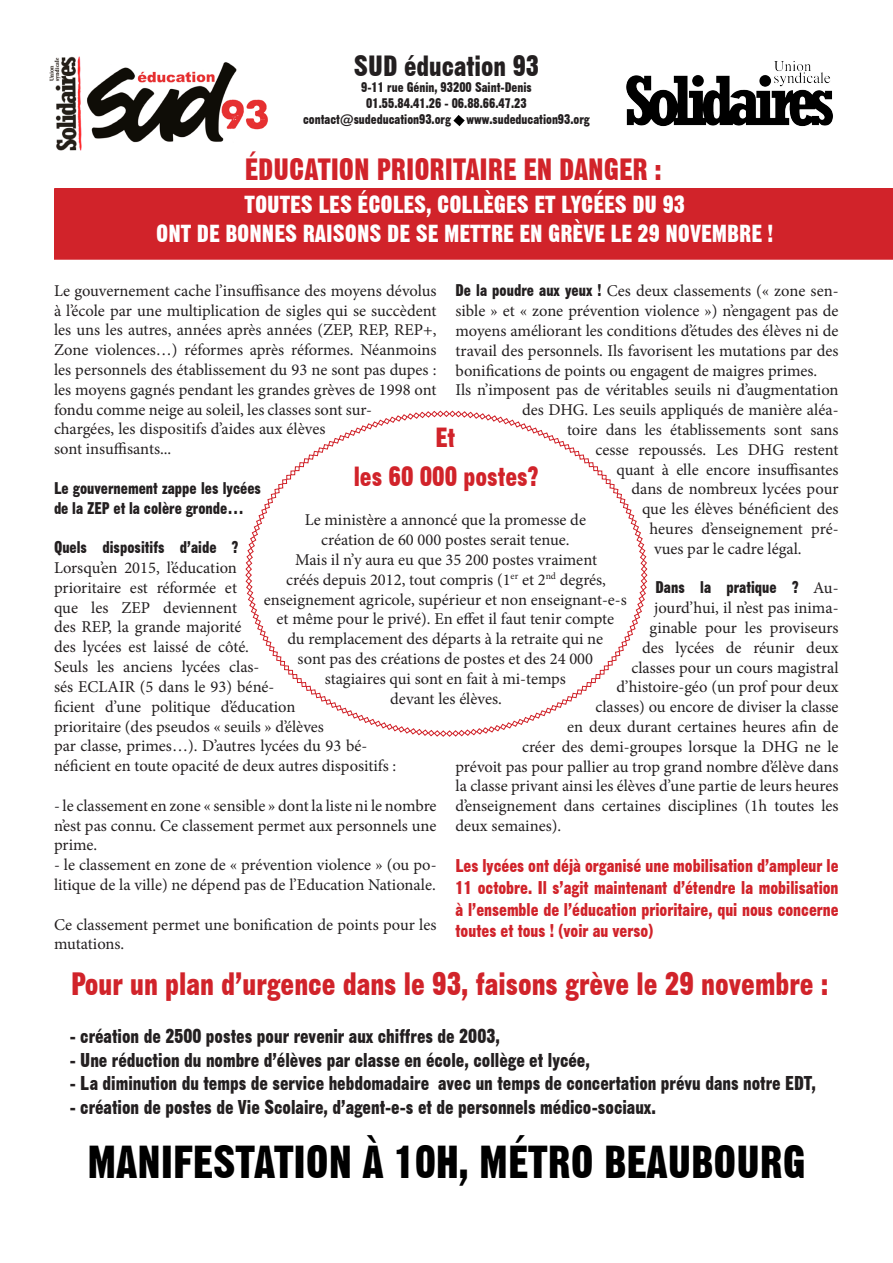
<style>
.page{position:relative;width:893px;height:1263px;background:#fff}
.page>*{position:absolute;margin:0;border:0;box-sizing:border-box;transform-origin:0 0}
.t1{font:45px "Gothic No 13 BT";color:#000}
.t2{font:31.5px "Gothic No 13 BT";color:#d1232a}
.t3{font:30px "Gothic No 13 BT";color:#d1232a}
.t4{font:28.5px "Gothic No 13 BT";color:#231f20}
.t5{font:27px/39px "Gothic No 13 BT";color:#d1232a;text-align:center}
.t6{font:24px "Gothic No 13 BT";color:#fff}
.t7{font:19.5px "Gothic No 13 BT";color:#231f20}
.t8{font:18px/21.6px "Gothic No 13 BT";color:#d1232a;text-align:justify}
.t9{font:16.5px/19.8px "Minion Pro";color:#231f20}
.t10{font:16.5px/19.8px "Gothic No 13 BT";color:#231f20}
.t11{font:13.5px "Gothic No 13 BT";color:#231f20}
.s1{font-family:"Gothic No 13 BT"}
.s2{font-family:"Minion Pro"}
</style>
<div class="page">
<svg style="left:245px;top:410px;width:403px;height:327px"></svg>
<img style="left:49px;top:56px;width:219px;height:95px">
<svg style="left:453px;top:115px;width:12px;height:11px"></svg>
<img style="left:626px;top:61px;width:207px;height:66px">
<div style="left:55px;top:189px;width:837px;height:70px;background:#d1232a"></div>
<div style="left:54px;top:188px;width:839px;height:72px;border:2px solid #d1232a"></div>
<p class="t4" style="left:354px;top:48px;width:187px">SUD éducation 93</p>
<p class="t11" style="left:361px;top:79px;width:172px">9-11 rue Génin, 93200 Saint-Denis</p>
<p class="t11" style="left:366px;top:95px;width:162px">01.55.84.41.26 - 06.88.66.47.23</p>
<p class="t11" style="left:303px;top:111px;width:288px">contact@sudeducation93.org www.sudeducation93.org</p>
<p class="t3" style="left:245px;top:151px;width:419px">ÉDUCATION PRIORITAIRE EN DANGER :</p>
<p class="t6" style="left:245px;top:190px;width:442px">TOUTES LES ÉCOLES, COLLÈGES ET LYCÉES DU 93</p>
<p class="t6" style="left:156px;top:219px;width:619px">ONT DE BONNES RAISONS DE SE METTRE EN GRÈVE LE 29 NOVEMBRE !</p>
<p class="t9" style="left:54px;top:281px;width:384px">Le gouvernement cache l’insuffisance des moyens dévolus à l’école par une multiplication de sigles qui se succèdent les uns les autres, années après années (ZEP, REP, REP+, Zone violences…) réformes après réformes. Néanmoins les personnels des établissement du 93 ne sont pas dupes : les moyens gagnés pendant les grandes grèves de 1998 ont fondu comme neige au soleil, les classes sont sur-<br>chargées, les dispositifs d’aides aux élèves<br>sont insuffisants...</p>
<p class="t10" style="left:54px;top:478px;width:208px">Le gouvernement zappe les lycées de la ZEP et la colère gronde…</p>
<p class="t9" style="left:54px;top:538px;width:344px"><span class="s1">Quels dispositifs d’aide ?<br></span>Lorsqu’en 2015, l’éducation<br>prioritaire est réformée et<br>que les ZEP deviennent<br>des REP, la grande majorité<br>des lycées est laissé de côté.<br>Seuls les anciens lycées clas-<br>sés ECLAIR (5 dans le 93) béné-<br>ficient d’une politique d’éducation<br>prioritaire (des pseudos « seuils » d’élèves<br>par classe, primes…). D’autres lycées du 93 bé&shy;néficient en toute opacité de deux autres dispositifs :</p>
<p class="t9" style="left:54px;top:796px;width:384px;text-align:justify">- le classement en zone « sensible » dont la liste ni le nombre n’est pas connu. Ce classement permet aux personnels une prime.</p>
<p class="t9" style="left:54px;top:855px;width:384px">- le classement en zone de « prévention violence » (ou po&shy;litique de la ville) ne dépend pas de l’Education Nationale.</p>
<p class="t9" style="left:54px;top:914px;width:384px">Ce classement permet une bonification de points pour les mutations.</p>
<p class="t9" style="left:455px;top:281px;width:385px;text-align:justify"><span class="s1">De la poudre aux yeux !</span> Ces deux classements (« zone sen&shy;sible » et « zone prévention violence ») n’engagent pas de moyens améliorant les conditions d’études des élèves ni de travail des personnels. Ils favorisent les mutations par des bonifications de points ou engagent de maigres primes.</p>
<p class="t9" style="left:455px;top:380px;width:385px">Ils n’imposent pas de véritables seuils ni d’augmentation</p>
<p class="t9" style="left:522px;top:400px;width:318px">des DHG. Les seuils appliqués de manière aléa-</p>
<p class="t9" style="left:567px;top:420px;width:273px">toire dans les établissements sont sans</p>
<p class="t9" style="left:596px;top:440px;width:244px">cesse repoussés. Les DHG restent</p>
<p class="t9" style="left:616px;top:459px;width:224px">quant à elle encore insuffisantes</p>
<p class="t9" style="left:632px;top:479px;width:208px">dans de nombreux lycées pour</p>
<p class="t9" style="left:642px;top:499px;width:198px">que les élèves bénéficient des</p>
<p class="t9" style="left:650px;top:519px;width:191px">heures d’enseignement pré-</p>
<p class="t9" style="left:654px;top:539px;width:149px">vues par le cadre légal.</p>
<p class="t10" style="left:656px;top:577px;width:185px">Dans la pratique ? <span class="s2">Au-</span></p>
<p class="t9" style="left:654px;top:598px;width:186px">jourd’hui, il n’est pas inima-</p>
<p class="t9" style="left:650px;top:618px;width:190px">ginable pour les proviseurs</p>
<p class="t9" style="left:642px;top:638px;width:198px">des lycées de réunir deux</p>
<p class="t9" style="left:632px;top:657px;width:209px">classes pour un cours magistral</p>
<p class="t9" style="left:616px;top:677px;width:223px">d’histoire-géo (un prof pour deux</p>
<p class="t9" style="left:596px;top:697px;width:245px">classes) ou encore de diviser la classe</p>
<p class="t9" style="left:567px;top:717px;width:273px">en deux durant certaines heures afin de</p>
<p class="t9" style="left:522px;top:737px;width:318px">créer des demi-groupes lorsque la DHG ne le</p>
<p class="t9" style="left:455px;top:756px;width:385px">prévoit pas pour pallier au trop grand nombre d’élève dans</p>
<p class="t9" style="left:455px;top:776px;width:385px">la classe privant ainsi les élèves d’une partie de leurs heures</p>
<p class="t9" style="left:455px;top:796px;width:385px">d’enseignement dans certaines disciplines (1h toutes les</p>
<p class="t9" style="left:455px;top:816px;width:107px">deux semaines).</p>
<p class="t8" style="left:455px;top:855px;width:385px">Les lycées ont déjà organisé une mobilisation d’ampleur le 11 octobre. Il s’agit maintenant d’étendre la mobilisation à l’ensemble de l’éducation prioritaire, qui nous concerne toutes et tous ! (voir au verso)</p>
<p class="t5" style="left:354px;top:418px;width:186px">Et<br>les 60 000 postes?</p>
<p class="t9" style="left:305px;top:510px;width:283px;text-align:center">Le ministère a annoncé que la promesse de création de 60 000 postes serait tenue.</p>
<p class="t9" style="left:264px;top:550px;width:365px;text-align:center">Mais il n’y aura eu que 35 200 postes vraiment<br>créés depuis 2012, tout compris (1<sup>er</sup> et 2<sup>nd</sup> degrés, enseignement agricole, supérieur et non enseignant-e-s et même pour le privé). En effet il faut tenir compte<br>du remplacement des départs à la retraite qui ne<br>sont pas des créations de postes et des 24 000<br>stagiaires qui sont en fait à mi-temps<br>devant les élèves.</p>
<p class="t2" style="left:71px;top:964px;width:759px">Pour un plan d’urgence dans le 93, faisons grève le 29 novembre :</p>
<p class="t7" style="left:70px;top:1024px;width:432px">- création de 2500 postes pour revenir aux chiffres de 2003,</p>
<p class="t7" style="left:70px;top:1048px;width:522px">- Une réduction du nombre d’élèves par classe en école, collège et lycée,</p>
<p class="t7" style="left:70px;top:1071px;width:748px">- La diminution du temps de service hebdomadaire avec un temps de concertation prévu dans notre EDT,</p>
<p class="t7" style="left:70px;top:1095px;width:588px">- création de postes de Vie Scolaire, d’agent-e-s et de personnels médico-sociaux.</p>
<p class="t1" style="left:87px;top:1135px;width:720px">MANIFESTATION À 10H, MÉTRO BEAUBOURG</p>
</div>
